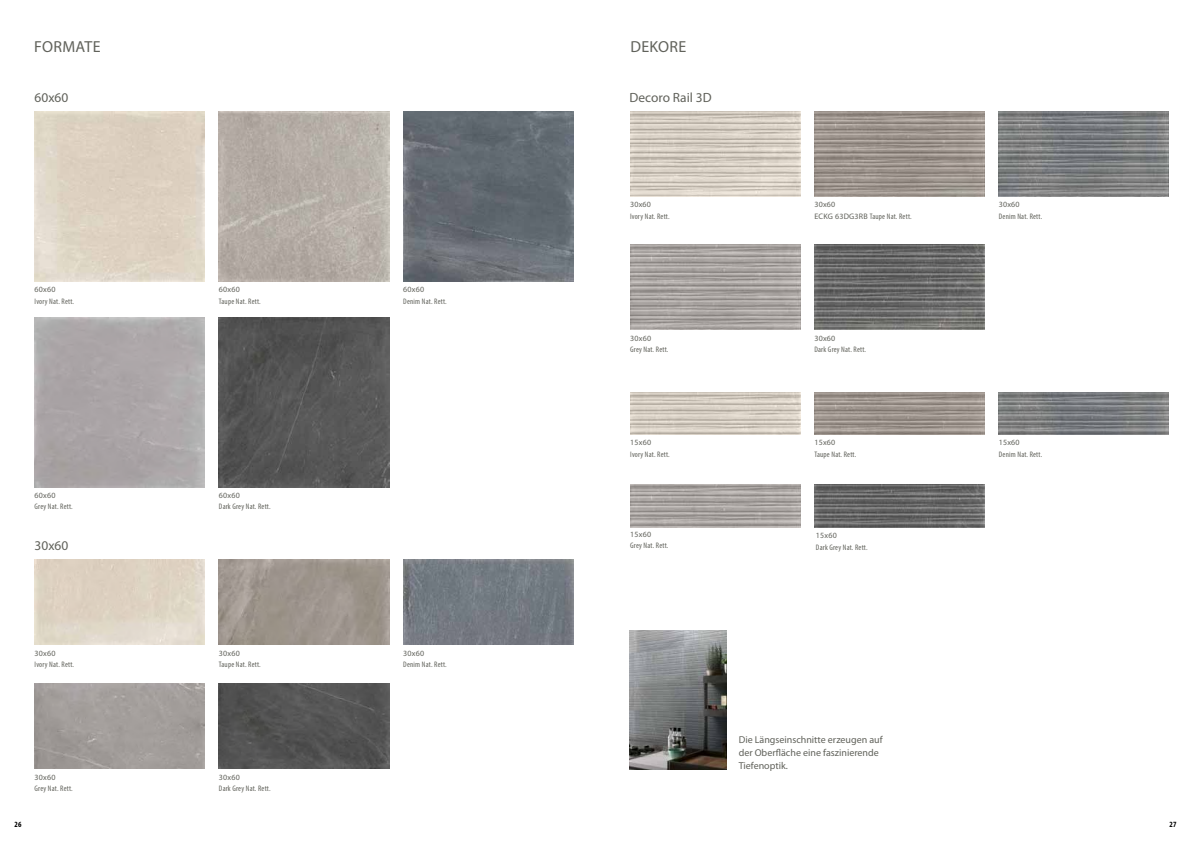
<style>
.page{position:relative;width:1191px;height:842px;background:#fff}
.page>*{position:absolute;margin:0;border:0;box-sizing:border-box;transform-origin:0 0}
.t1{font:16px "Myriad Pro";letter-spacing:.02em;color:#61625b}
.t2{font:13.4px "Myriad Pro";color:#61625b}
.t3{font:10px/13px "Myriad Pro";color:#61625b}
.t4{font:condensed 8px "Myriad Pro";letter-spacing:.025em;color:#61625b}
.t5{font:8px/11.3px "Myriad Pro";letter-spacing:.025em;color:#61625b}
.t6{font:700 condensed 8px "Myriad Pro";color:#000}
.s1{font-stretch:condensed}
</style>
<div class="page">
<img style="left:35px;top:684px;width:170px;height:85px">
<img style="left:219px;top:560px;width:170px;height:85px">
<img style="left:219px;top:684px;width:170px;height:85px">
<img style="left:403px;top:560px;width:170px;height:85px">
<img style="left:219px;top:111px;width:170px;height:171px">
<img style="left:403px;top:111px;width:170px;height:171px">
<img style="left:219px;top:317px;width:170px;height:170px">
<img style="left:630px;top:245px;width:170px;height:85px">
<img style="left:814px;top:111px;width:170px;height:86px">
<img style="left:814px;top:245px;width:170px;height:85px">
<img style="left:998px;top:111px;width:170px;height:86px">
<img style="left:630px;top:392px;width:170px;height:43px">
<img style="left:630px;top:485px;width:170px;height:42px">
<img style="left:814px;top:392px;width:170px;height:43px">
<img style="left:814px;top:485px;width:170px;height:42px">
<img style="left:998px;top:392px;width:170px;height:43px">
<img style="left:629px;top:630px;width:98px;height:139px">
<h1 class="t1" style="left:34px;top:37px;width:68px">FORMATE</h1>
<h1 class="t1" style="left:630px;top:37px;width:58px">DEKORE</h1>
<h2 class="t2" style="left:35px;top:90px;width:35px">60x60</h2>
<h2 class="t2" style="left:629px;top:90px;width:84px">Decoro Rail 3D</h2>
<p class="t5" style="left:630px;top:199px;width:22px">30x60</p>
<p class="t4" style="left:630px;top:211px;width:41px">Ivory Nat. Rett.</p>
<p class="t5" style="left:814px;top:199px;width:99px">30x60<br>ECKG 63DG3RB <span class="s1">Taupe Nat. Rett.</span></p>
<p class="t5" style="left:998px;top:199px;width:22px">30x60</p>
<p class="t4" style="left:998px;top:211px;width:45px">Denim Nat. Rett.</p>
<p class="t5" style="left:35px;top:284px;width:22px">60x60</p>
<p class="t4" style="left:35px;top:296px;width:41px">Ivory Nat. Rett.</p>
<p class="t5" style="left:219px;top:284px;width:22px">60x60</p>
<p class="t4" style="left:219px;top:296px;width:43px">Taupe Nat. Rett.</p>
<p class="t5" style="left:403px;top:284px;width:22px">60x60</p>
<p class="t4" style="left:403px;top:296px;width:45px">Denim Nat. Rett.</p>
<p class="t5" style="left:630px;top:332px;width:22px">30x60</p>
<p class="t4" style="left:630px;top:344px;width:40px">Grey Nat. Rett.</p>
<p class="t5" style="left:814px;top:332px;width:22px">30x60</p>
<p class="t4" style="left:814px;top:344px;width:53px">Dark Grey Nat. Rett.</p>
<p class="t5" style="left:630px;top:437px;width:22px">15x60</p>
<p class="t4" style="left:630px;top:449px;width:41px">Ivory Nat. Rett.</p>
<p class="t5" style="left:814px;top:437px;width:22px">15x60</p>
<p class="t4" style="left:814px;top:449px;width:43px">Taupe Nat. Rett.</p>
<p class="t5" style="left:998px;top:437px;width:22px">15x60</p>
<p class="t4" style="left:998px;top:449px;width:45px">Denim Nat. Rett.</p>
<p class="t5" style="left:35px;top:490px;width:22px">60x60</p>
<p class="t4" style="left:35px;top:502px;width:40px">Grey Nat. Rett.</p>
<p class="t5" style="left:219px;top:490px;width:22px">60x60</p>
<p class="t4" style="left:219px;top:502px;width:53px">Dark Grey Nat. Rett.</p>
<h2 class="t2" style="left:35px;top:538px;width:35px">30x60</h2>
<p class="t5" style="left:630px;top:529px;width:22px">15x60</p>
<p class="t4" style="left:630px;top:541px;width:40px">Grey Nat. Rett.</p>
<p class="t5" style="left:816px;top:530px;width:22px">15x60</p>
<p class="t4" style="left:816px;top:542px;width:53px">Dark Grey Nat. Rett.</p>
<p class="t5" style="left:35px;top:648px;width:22px">30x60</p>
<p class="t4" style="left:35px;top:660px;width:41px">Ivory Nat. Rett.</p>
<p class="t5" style="left:219px;top:647px;width:22px">30x60</p>
<p class="t4" style="left:219px;top:660px;width:43px">Taupe Nat. Rett.</p>
<p class="t5" style="left:403px;top:647px;width:22px">30x60</p>
<p class="t4" style="left:403px;top:660px;width:45px">Denim Nat. Rett.</p>
<p class="t3" style="left:738px;top:733px;width:145px">Die Längseinschnitte erzeugen auf der Oberfläche eine faszinierende<br>Tiefenoptik.</p>
<p class="t5" style="left:35px;top:772px;width:22px">30x60</p>
<p class="t4" style="left:35px;top:784px;width:40px">Grey Nat. Rett.</p>
<p class="t5" style="left:219px;top:772px;width:22px">30x60</p>
<p class="t4" style="left:219px;top:784px;width:53px">Dark Grey Nat. Rett.</p>
<p class="t6" style="left:15px;top:819px;width:8px">26</p>
<p class="t6" style="left:1169px;top:819px;width:8px">27</p>
</div>
